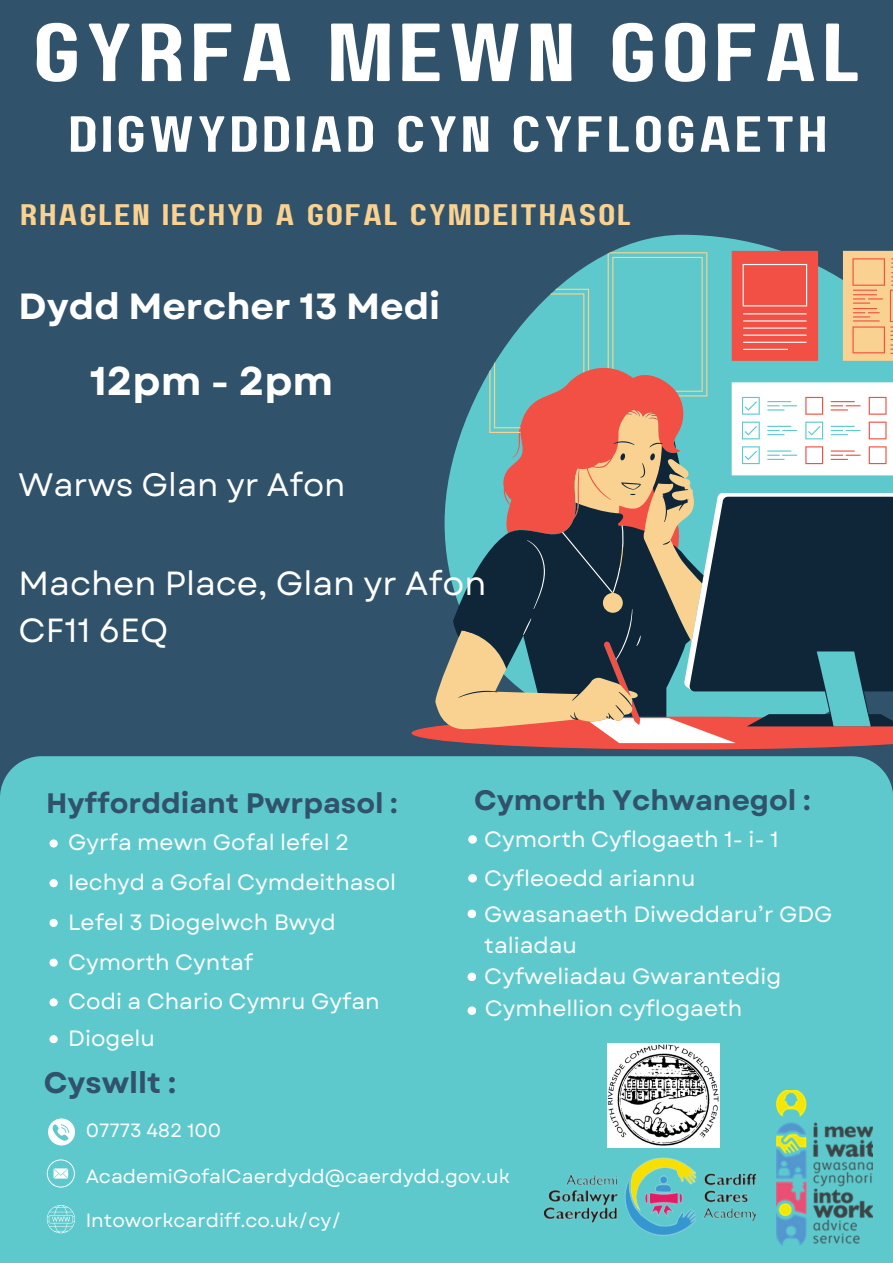
<style>
.page{position:relative;width:893px;height:1263px;background:#30526a}
.page>*{position:absolute;margin:0;border:0;box-sizing:border-box;transform-origin:0 0}
.t1{font:82.2px "Paalalabas Display Wide BETA";letter-spacing:.05em;color:#fff}
.t2{font:50.7px "Paalalabas Display Wide BETA";letter-spacing:.05em;color:#fff}
.t3{font:700 40.12px "Garet";color:#fff}
.t4{font:700 36.38px "Garet";color:#fff}
.t5{font:33.45px "Garet";color:#fff}
.t6{font:32.4px "Garet";color:#fff}
.t7{font:29.7px "Paalalabas Display Wide BETA";letter-spacing:.05em;color:#f9d291}
.t8{font:700 29.62px "Garet";color:#30526a}
.t9{font:700 28.12px "Garet";color:#30526a}
.t10{font:22.12px/30.9px "Garet";color:#fff}
.t11{font:19.12px "Garet";color:#fff}
</style>
<div class="page">
<div style="left:0;top:756px;width:893px;height:507px;background:#5ec9cc"></div>
<svg style="left:613px;top:235px;width:280px;height:16px"></svg>
<svg style="left:411px;top:726px;width:482px;height:23px;fill:#f25044"></svg>
<svg style="left:522px;top:729px;width:371px;height:14px;background:#f5827a"></svg>
<svg style="left:433px;top:251px;width:460px;height:478px"></svg>
<svg style="left:453px;top:440px;width:440px;height:287px;background:#5e6c6c"></svg>
<div style="left:49px;top:839px;width:9px;height:8px;background:#fff;border-radius:50%"></div>
<div style="left:49px;top:879px;width:9px;height:8px;background:#fff;border-radius:50%"></div>
<div style="left:49px;top:919px;width:9px;height:8px;background:#fff;border-radius:50%"></div>
<div style="left:49px;top:958px;width:9px;height:9px;background:#fff;border-radius:50%"></div>
<svg style="left:48px;top:1118px;width:27px;height:27px"></svg>
<svg style="left:47px;top:1159px;width:28px;height:28px"></svg>
<svg style="left:47px;top:1205px;width:28px;height:28px"></svg>
<div style="left:49px;top:998px;width:9px;height:8px;background:#fff;border-radius:50%"></div>
<div style="left:49px;top:1035px;width:9px;height:8px;background:#fff;border-radius:50%"></div>
<div style="left:468px;top:835px;width:9px;height:9px;background:#fff;border-radius:50%"></div>
<div style="left:468px;top:874px;width:9px;height:8px;background:#fff;border-radius:50%"></div>
<div style="left:467px;top:909px;width:9px;height:9px;background:#fff;border-radius:50%"></div>
<div style="left:467px;top:972px;width:9px;height:9px;background:#fff;border-radius:50%"></div>
<div style="left:467px;top:1006px;width:9px;height:9px;background:#fff;border-radius:50%"></div>
<img style="left:543px;top:1152px;width:213px;height:93px">
<img style="left:776px;top:1090px;width:96px;height:155px">
<img style="left:607px;top:1043px;width:113px;height:105px">
<p class="t1" style="left:33px;top:19px;width:830px">GYRFA MEWN GOFAL</p>
<p class="t2" style="left:68px;top:113px;width:761px">DIGWYDDIAD CYN CYFLOGAETH</p>
<p class="t7" style="left:20px;top:203px;width:612px">RHAGLEN IECHYD A GOFAL CYMDEITHASOL</p>
<p class="t4" style="left:19px;top:280px;width:423px">Dydd Mercher 13 Medi</p>
<p class="t3" style="left:90px;top:352px;width:245px">12pm - 2pm</p>
<p class="t6" style="left:19px;top:461px;width:328px">Warws Glan yr Afon</p>
<p class="t5" style="left:19px;top:559px;width:469px">Machen Place, Glan yr Afon</p>
<p class="t5" style="left:19px;top:606px;width:151px">CF11 6EQ</p>
<p class="t9" style="left:46px;top:783px;width:353px">Hyfforddiant Pwrpasol :</p>
<p class="t10" style="left:68px;top:827px;width:283px">Gyrfa mewn Gofal lefel 2</p>
<p class="t10" style="left:68px;top:867px;width:329px">Iechyd a Gofal Cymdeithasol</p>
<p class="t10" style="left:68px;top:907px;width:269px">Lefel 3 Diogelwch Bwyd</p>
<p class="t10" style="left:68px;top:946px;width:187px">Cymorth Cyntaf</p>
<p class="t10" style="left:68px;top:986px;width:313px">Codi a Chario Cymru Gyfan</p>
<p class="t10" style="left:68px;top:1023px;width:88px">Diogelu</p>
<p class="t8" style="left:44px;top:1061px;width:134px">Cyswllt :</p>
<p class="t9" style="left:474px;top:780px;width:338px">Cymorth Ychwanegol :</p>
<p class="t10" style="left:484px;top:824px;width:296px">Cymorth Cyflogaeth 1- i- 1</p>
<p class="t10" style="left:484px;top:863px;width:213px">Cyfleoedd ariannu</p>
<p class="t10" style="left:484px;top:899px;width:350px">Gwasanaeth Diweddaru’r GDG taliadau</p>
<p class="t10" style="left:484px;top:961px;width:298px">Cyfweliadau Gwarantedig</p>
<p class="t10" style="left:485px;top:993px;width:259px">Cymhellion cyflogaeth</p>
<p class="t11" style="left:86px;top:1117px;width:137px">07773 482 100</p>
<p class="t11" style="left:86px;top:1162px;width:425px">AcademiGofalCaerdydd@caerdydd.gov.uk</p>
<p class="t11" style="left:86px;top:1206px;width:257px">Intoworkcardiff.co.uk/cy/</p>
</div>
